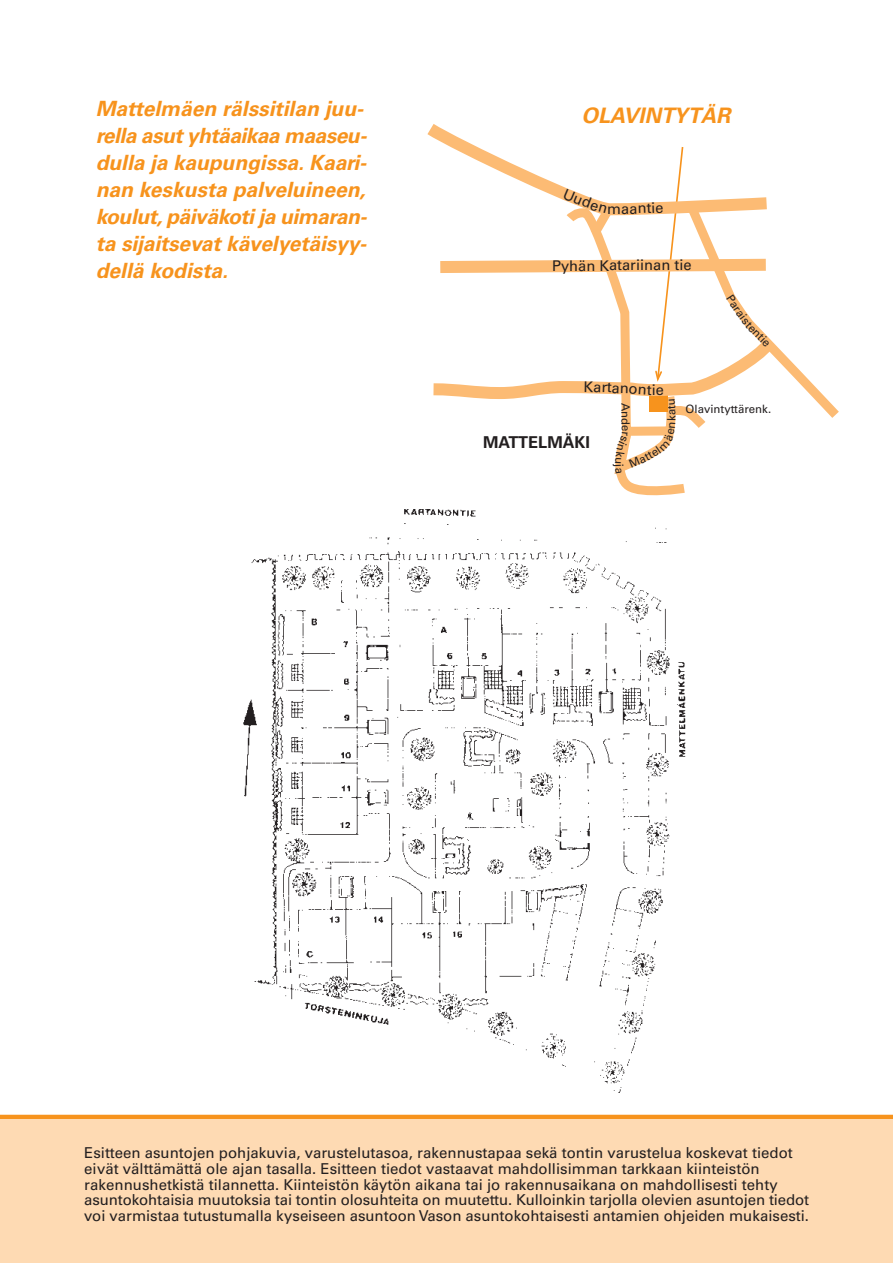
<style>
.page{position:relative;width:893px;height:1263px;background:#fff}
.page>*{position:absolute;margin:0;border:0;box-sizing:border-box;transform-origin:0 0}
.t1{font:italic 700 21.3px "Univers";color:#f7931d}
.t2{font:italic 700 21px/27px "Univers";letter-spacing:-.005em;color:#f7931d}
.t3{font:700 16.35px "Univers";color:#231f20}
.t4{font:15px/15.8px "Univers";color:#231f20}
.t5{font:14.7px "Univers";color:#231f20}
.t6{font:11.4px "Univers";color:#231f20}
</style>
<div class="page">
<div style="left:0;top:1117px;width:893px;height:146px;background:#fedab3"></div>
<hr style="left:0;top:1115px;width:893px;height:4px;background:#f7931d">
<img style="left:243px;top:509px;width:443px;height:584px">
<svg style="left:414px;top:124px;width:425px;height:440px"></svg>
<h2 class="t2" style="left:96px;top:97px;width:276px">Mattelmäen rälssitilan juu&shy;rella asutyhtäaikaa maaseu&shy;dulla ja kaupungissa.Kaari&shy;nan keskusta palveluineen, koulut,päiväkotija uimaran&shy;ta sijaitsevat kävelyetäisyy&shy;dellä kodista.</h2>
<h1 class="t1" style="left:581px;top:108px;width:155px">OLAV INTYTÄR</h1>
<p class="t5" style="left:607px;top:203px;width:15px">m</p>
<p class="t5" style="left:629px;top:203px;width:36px;rotate:-2deg">antie</p>
<p class="t5" style="left:552px;top:260px;width:141px">Pyhän Katariinan tie</p>
<p class="t5" style="left:594px;top:381px;width:28px;rotate:2deg">arta</p>
<p class="t5" style="left:652px;top:384px;width:6px">i</p>
<p class="t6" style="left:753px;top:323px;width:28px;rotate:46deg">entie</p>
<p class="t3" style="left:483px;top:436px;width:108px">MATTELMÄKI</p>
<p class="t6" style="left:686px;top:405px;width:87px">Olavintyttärenk.</p>
<p class="t4" style="left:84px;top:1146px;width:726px">Esitteen asuntojen pohjakuvia, varustelutasoa, rakennustapaa sekä tontin varustelua koskevat tiedot eivät välttämättä ole ajan tasalla. Esitteen tiedot vastaavat mahdollisimman tarkkaan kiinteistön rakennushetkistä tilannetta. Kiinteistön käytön aikana tai jo rakennusaikana on mahdollisesti tehty asuntokohtaisia muutoksia tai tontin olosuhteita on muutettu. Kulloinkin tarjolla olevien asuntojen tiedot voi varmistaa tutustumalla kyseiseen asuntoon Vason asuntokohtaisesti antamien ohjeiden mukaisesti.</p>
</div>
